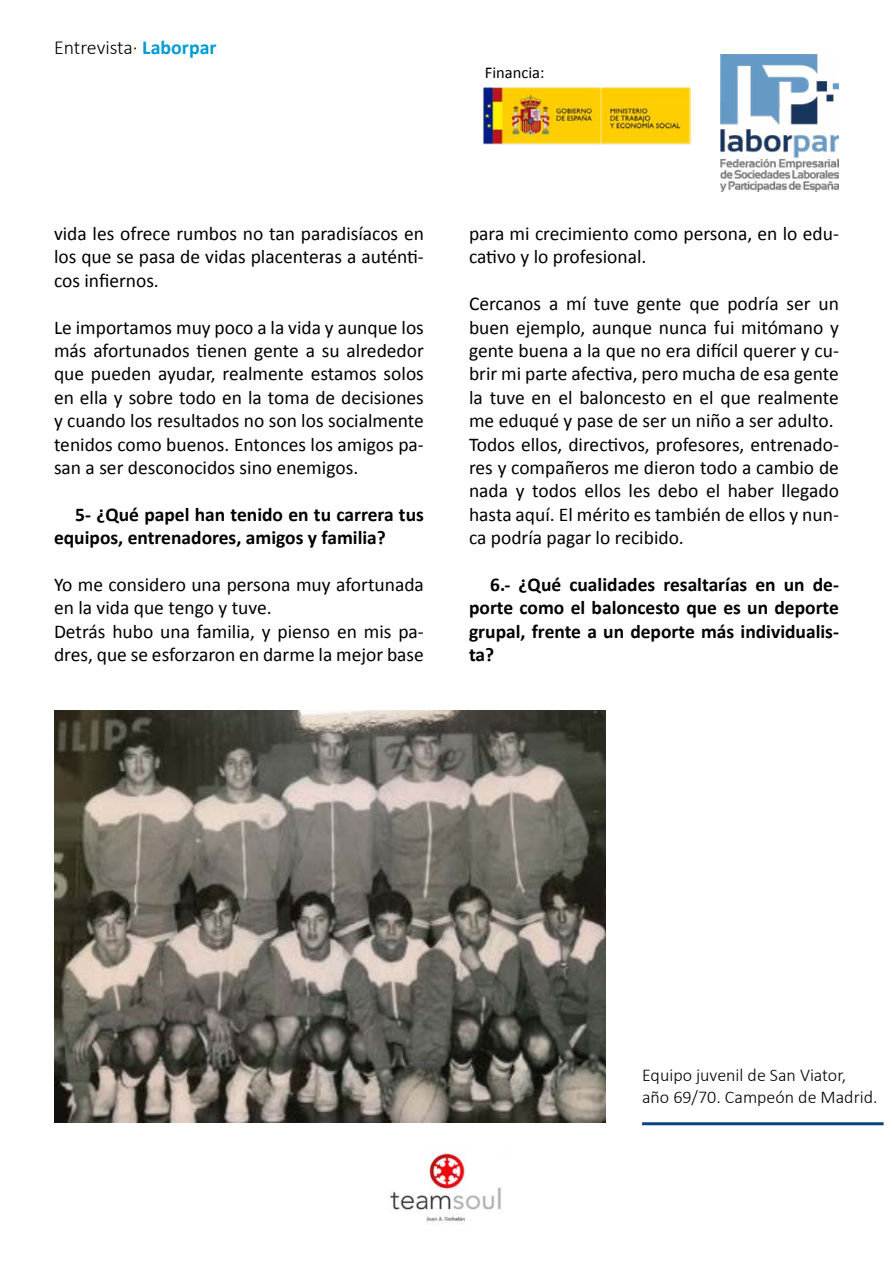
<style>
.page{position:relative;width:893px;height:1263px;background:#fff}
.page>*{position:absolute;margin:0;border:0;box-sizing:border-box;transform-origin:0 0}
.t1{font:300 19.95px "Calibri";letter-spacing:-.005em;color:#000}
.t2{font:19.5px/23.4px "Calibri";color:#000}
.t3{font:700 19.5px/23.4px "Calibri";color:#000}
.t4{font:300 18px/21.6px "Calibri";color:#000}
.t5{font:16.5px "Calibri";color:#000}
.s1{font-weight:700;color:#009bd2}
</style>
<div class="page">
<img style="left:483px;top:87px;width:207px;height:58px">
<img style="left:721px;top:54px;width:118px;height:138px">
<img style="left:390px;top:1150px;width:111px;height:72px">
<img style="left:54px;top:710px;width:551px;height:412px">
<hr style="left:642px;top:1122px;width:242px;height:3px;background:#084480">
<p class="t1" style="left:54px;top:35px;width:164px">Entrevista· <span class="s1">Laborpar</span></p>
<p class="t5" style="left:485px;top:63px;width:61px">Financia:</p>
<p class="t2" style="left:54px;top:221px;width:371px;text-align:justify">vida les ofrece rumbos no tan paradisíacos en los que se pasa de vidas placenteras a auténti&shy;cos infiernos.</p>
<p class="t2" style="left:54px;top:314px;width:371px;text-align:justify">Le importamos muy poco a la vida y aunque los más afortunados tienen gente a su alrededor que pueden ayudar, realmente estamos solos en ella y sobre todo en la toma de decisiones y cuando los resultados no son los socialmente tenidos como buenos. Entonces los amigos pa&shy;san a ser desconocidos sino enemigos.</p>
<p class="t3" style="left:54px;top:502px;width:371px;text-indent:21px">5- ¿Qué papel han tenido en tu carrera tus equipos, entrenadores, amigos y familia?</p>
<p class="t2" style="left:54px;top:572px;width:371px">Yo me considero una persona muy afortunada en la vida que tengo y tuve.<br>Detrás hubo una familia, y pienso en mis pa&shy;dres, que se esforzaron en darme la mejor base</p>
<p class="t2" style="left:469px;top:221px;width:371px">para mi crecimiento como persona, en lo edu&shy;cativo y lo profesional.</p>
<p class="t2" style="left:469px;top:291px;width:371px">Cercanos a mí tuve gente que podría ser un buen ejemplo, aunque nunca fui mitómano y gente buena a la que no era difícil querer y cu&shy;brir mi parte afectiva, pero mucha de esa gente la tuve en el baloncesto en el que realmente me eduqué y pase de ser un niño a ser adulto.<br>Todos ellos, directivos, profesores, entrenado&shy;res y compañeros me dieron todo a cambio de nada y todos ellos les debo el haber llegado hasta aquí. El mérito es también de ellos y nun&shy;ca podría pagar lo recibido.</p>
<p class="t3" style="left:469px;top:572px;width:371px;text-align:justify;text-indent:21px">6.- ¿Qué cualidades resaltarías en un de&shy;porte como el baloncesto que es un deporte grupal, frente a un deporte más individualis&shy;ta?</p>
<p class="t4" style="left:642px;top:1064px;width:237px">Equipo juvenil de San Viator, año 69/70. Campeón de Madrid.</p>
</div>
